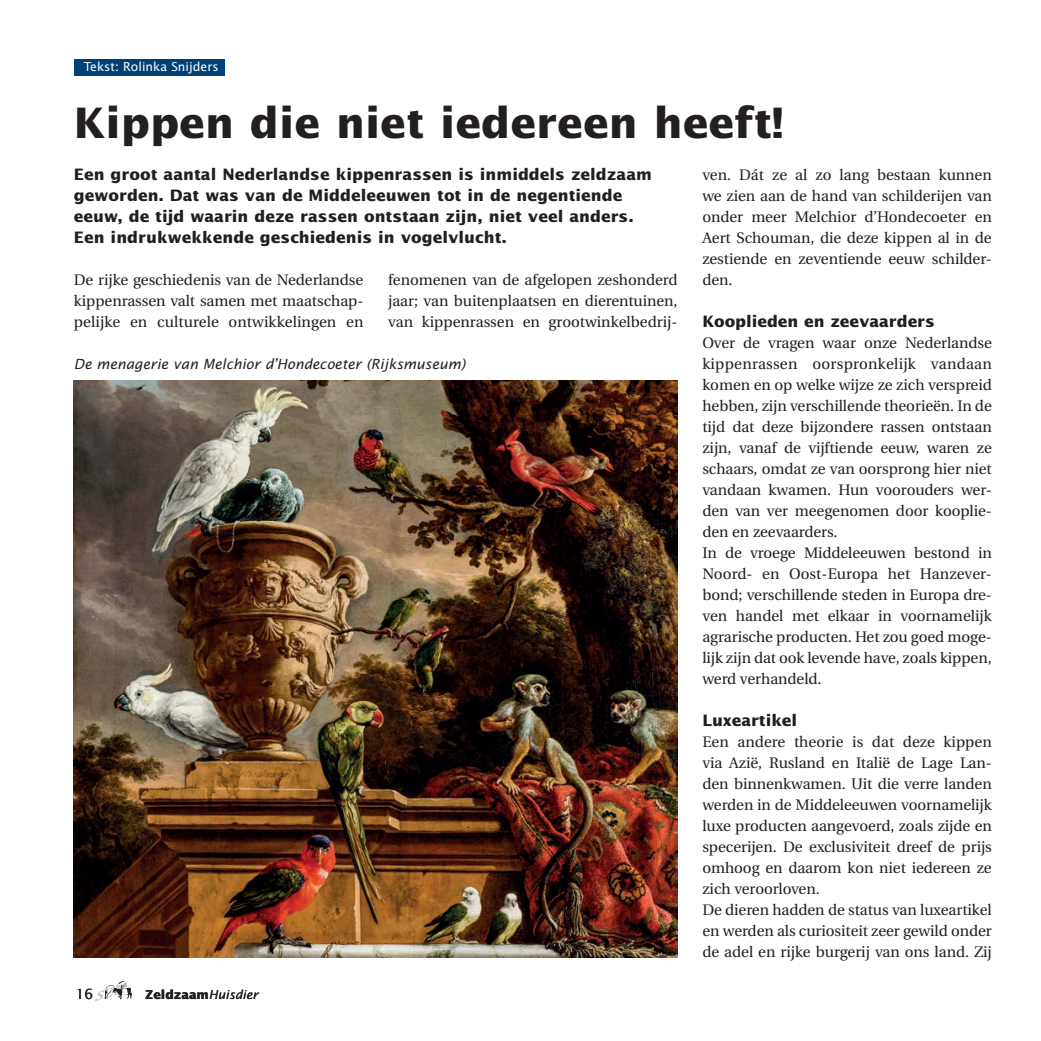
<style>
.page{position:relative;width:1041px;height:1041px;background:#fff}
.page>*{position:absolute;margin:0;border:0;box-sizing:border-box;transform-origin:0 0}
.t1{font:700 42px "Lucida Sans";color:#231f20}
.t2{font:700 15.75px/21px "Lucida Sans";color:#231f20}
.t3{font:15.22px/21px "Utopia";letter-spacing:-.005em;color:#231f20;text-align:justify}
.t4{font:italic 14px "Lucida Sans";color:#231f20}
.t5{font:14px "Lucida Sans";color:#231f20}
.t6{font:12.25px "Lucida Sans";color:#fff}
.t7{font:700 12.25px "Lucida Sans";color:#231f20}
.s1{font-weight:400;font-style:italic}
</style>
<div class="page">
<div style="left:74px;top:59px;width:150px;height:16px;background:#004175"></div>
<svg style="left:96px;top:981px;width:36px;height:20px"></svg>
<img style="left:74px;top:380px;width:603px;height:577px">
<p class="t6" style="left:84px;top:59px;width:136px">Tekst: Rolinka Snijders</p>
<h1 class="t1" style="left:74px;top:98px;width:711px">Kippen die niet iedereen heeft!</h1>
<p class="t2" style="left:74px;top:164px;width:579px">Een groot aantal Nederlandse kippenrassen is inmiddels zeldzaam geworden. Dat was van de Middeleeuwen tot in de negentiende eeuw, de tijd waarin deze rassen ontstaan zijn, niet veel anders.<br>Een indrukwekkende geschiedenis in vogelvlucht.</p>
<p class="t3" style="left:74px;top:270px;width:291px">De rijke geschiedenis van de Nederlandse kippenrassen valt samen met maatschap&shy;pelijke en culturele ontwikkelingen en</p>
<p class="t3" style="left:702px;top:165px;width:291px">ven. Dát ze al zo lang bestaan kunnen we zien aan de hand van schilderijen van onder meer Melchior d’Hondecoeter en Aert Schouman, die deze kippen al in de zestiende en zeventiende eeuw schilder&shy;den.</p>
<p class="t2" style="left:702px;top:311px;width:234px">Kooplieden en zeevaarders</p>
<p class="t3" style="left:702px;top:333px;width:291px;text-align:left">Over de vragen waar onze Nederlandse kippenrassen oorspronkelijk vandaan komen en op welke wijze ze zich verspreid hebben, zijn verschillende theorieën. In de tijd dat deze bijzondere rassen ontstaan zijn, vanaf de vijftiende eeuw, waren ze schaars, omdat ze van oorsprong hier niet vandaan kwamen. Hun voorouders wer&shy;den van ver meegenomen door kooplie&shy;den en zeevaarders.<br>In de vroege Middeleeuwen bestond in Noord- en Oost-Europa het Hanzever&shy;bond; verschillende steden in Europa dre&shy;ven handel met elkaar in voornamelijk agrarische producten. Het zou goed moge&shy;lijk zijn dat ook levende have, zoals kippen, werd verhandeld.</p>
<p class="t2" style="left:702px;top:710px;width:96px">Luxeartikel</p>
<p class="t3" style="left:702px;top:732px;width:291px;text-align:left">Een andere theorie is dat deze kippen via Azië, Rusland en Italië de Lage Lan&shy;den binnenkwamen. Uit die verre landen werden in de Middeleeuwen voornamelijk luxe producten aangevoerd, zoals zijde en specerijen. De exclusiviteit dreef de prijs omhoog en daarom kon niet iedereen ze zich veroorloven.<br>De dieren hadden de status van luxeartikel en werden als curiositeit zeer gewild onder de adel en rijke burgerij van ons land. Zij</p>
<p class="t3" style="left:388px;top:270px;width:291px">fenomenen van de afgelopen zeshonderd jaar; van buitenplaatsen en dierentuinen, van kippenrassen en grootwinkelbedrij-</p>
<p class="t4" style="left:74px;top:356px;width:393px">De menagerie van Melchior d’Hondecoeter (Rijksmuseum)</p>
<p class="t5" style="left:76px;top:986px;width:19px">16</p>
<p class="t7" style="left:145px;top:987px;width:115px">Zeldzaam<span class="s1">Huisdier</span></p>
</div>
